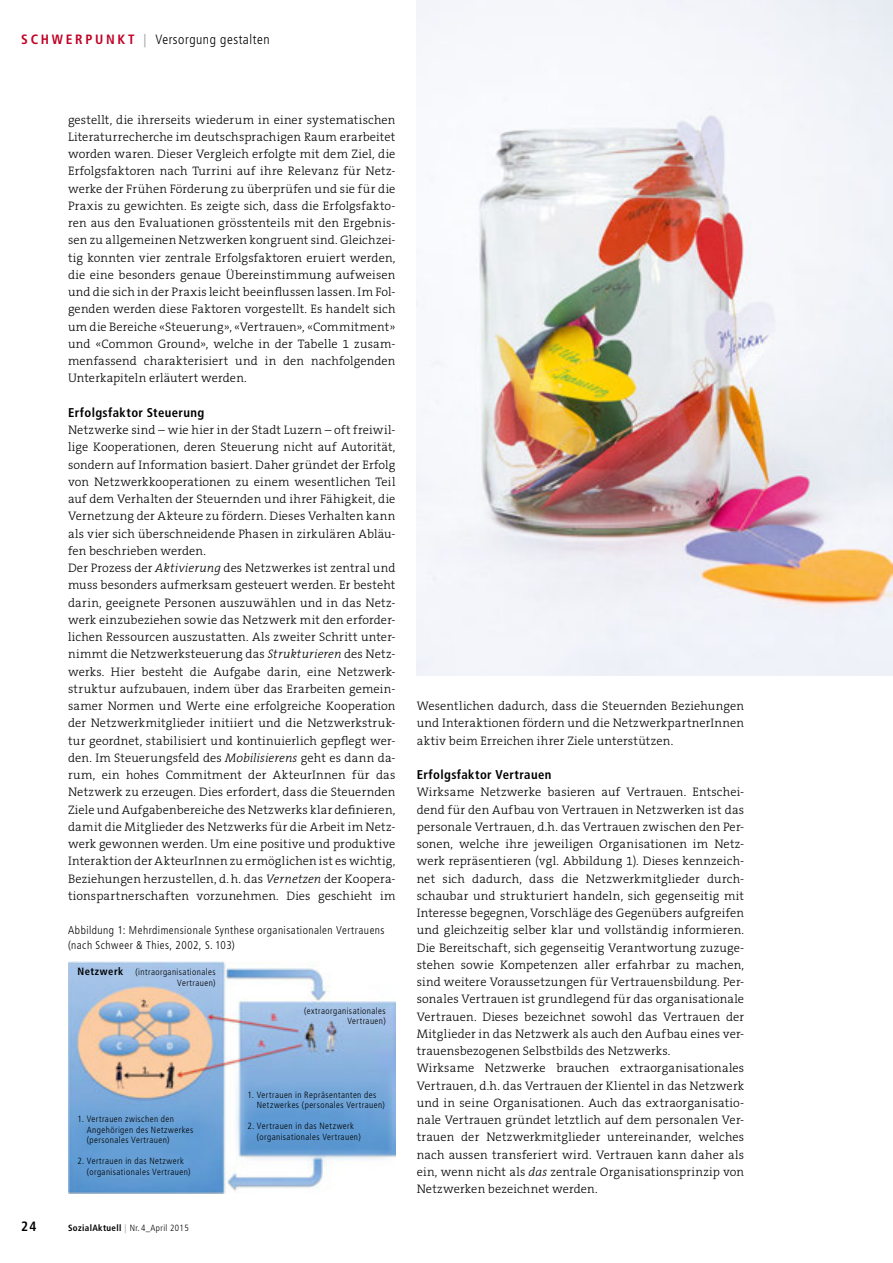
<style>
.page{position:relative;width:893px;height:1263px;background:#fff}
.page>*{position:absolute;margin:0;border:0;box-sizing:border-box;transform-origin:0 0}
.t1{font:300 condensed 13.5px "Frutiger";letter-spacing:.04em;color:#000}
.t2{font:700 condensed 13.5px "Frutiger";color:#000}
.t3{font:700 condensed 12.75px "Frutiger";letter-spacing:.03em;color:#000}
.t4{font:300 12.3px/17.2px "The Serif B3";letter-spacing:.01em;color:#000;text-align:justify}
.t5{font:300 condensed 11.25px/14.7px "Frutiger";letter-spacing:.04em;color:#000}
.t6{font:300 condensed 9px/10.5px "Frutiger";letter-spacing:.05em;color:#000}
.s1{font-weight:700;color:#c10024}
.s2{font-weight:700;color:#b1b2b3}
.s3{font-style:italic}
.s4{font-weight:700;font-size:10.5px}
.s5{font-weight:700}
</style>
<div class="page">
<img style="left:417px;top:0;width:476px;height:676px">
<img style="left:68px;top:961px;width:327px;height:232px">
<p class="t1" style="left:21px;top:32px;width:250px"><span class="s1">S C H W E R P U N K T</span> <span class="s2">|</span> Versorgung gestalten</p>
<p class="t4" style="left:68px;top:111px;width:329px">gestellt, die ihrerseits wiederum in einer systematischen Literaturrecherche im deutschsprachigen Raum erarbeitet worden waren. Dieser Vergleich erfolgte mit dem Ziel, die Erfolgsfaktoren nach Turrini auf ihre Relevanz für Netz&shy;werke der Frühen Förderung zu überprüfen und sie für die Praxis zu gewichten. Es zeigte sich, dass die Erfolgsfakto&shy;ren aus den Evaluationen grösstenteils mit den Ergebnis&shy;sen zu allgemeinen Netzwerken kongruent sind. Gleichzei&shy;tig konnten vier zentrale Erfolgsfaktoren eruiert werden, die eine besonders genaue Übereinstimmung aufweisen und die sich in der Praxis leicht beeinflussen lassen. Im Fol&shy;genden werden diese Faktoren vorgestellt. Es handelt sich um die Bereiche «Steuerung», «Vertrauen», «Commitment» und «Common Ground», welche in der Tabelle 1 zusam&shy;menfassend charakterisiert und in den nachfolgenden Unterkapiteln erläutert werden.</p>
<p class="t3" style="left:68px;top:405px;width:138px">Erfolgsfaktor Steuerung</p>
<p class="t4" style="left:68px;top:422px;width:329px;text-align:left">Netzwerke sind – wie hier in der Stadt Luzern – oft freiwil&shy;lige Kooperationen, deren Steuerung nicht auf Autorität, sondern auf Information basiert. Daher gründet der Erfolg von Netzwerkkooperationen zu einem wesentlichen Teil auf dem Verhalten der Steuernden und ihrer Fähigkeit, die Vernetzung der Akteure zu fördern. Dieses Verhalten kann als vier sich überschneidende Phasen in zirkulären Abläu&shy;fen beschrieben werden.<br>Der Prozess der <span class="s3">Aktivierung</span> des Netzwerkes ist zentral und muss besonders aufmerksam gesteuert werden. Er besteht darin, geeignete Personen auszuwählen und in das Netz&shy;werk einzubeziehen sowie das Netzwerk mit den erforder&shy;lichen Ressourcen auszustatten. Als zweiter Schritt unter&shy;nimmt die Netzwerksteuerung das <span class="s3">Strukturieren</span> des Netz&shy;werks. Hier besteht die Aufgabe darin, eine Netzwerk&shy;struktur aufzubauen, indem über das Erarbeiten gemein&shy;samer Normen und Werte eine erfolgreiche Kooperation der Netzwerkmitglieder initiiert und die Netzwerkstruk&shy;tur geordnet, stabilisiert und kontinuierlich gepflegt wer&shy;den. Im Steuerungsfeld des <span class="s3">Mobilisierens</span> geht es dann da&shy;rum, ein hohes Commitment der AkteurInnen für das Netzwerk zu erzeugen. Dies erfordert, dass die Steuernden Ziele und Aufgabenbereiche des Netzwerks klar definieren, damit die Mitglieder des Netzwerks für die Arbeit im Netz&shy;werk gewonnen werden. Um eine positive und produktive Interaktion der AkteurInnen zu ermöglichen ist es wichtig, Beziehungen herzustellen, d.h. das <span class="s3">Vernetzen</span> der Koopera&shy;tionspartnerschaften vorzunehmen. Dies geschieht im</p>
<p class="t5" style="left:68px;top:923px;width:318px">Abbildung 1: Mehrdimensionale Synthese organisationalen Vertrauens (nach Schweer &amp; Thies, 2002, S. 103)</p>
<p class="t6" style="left:77px;top:967px;width:140px;text-align:right"><span class="s4">Netzwerk</span> (intraorganisationales<br>Vertrauen)</p>
<p class="t6" style="left:87px;top:1114px;width:108px;text-indent:-9px">1. Vertrauen zwischen den<br>Angehörigen des Netzwerkes (personales Vertrauen)</p>
<p class="t6" style="left:87px;top:1156px;width:105px;text-indent:-10px">2. Vertrauen in das Netzwerk (organisationales Vertrauen)</p>
<p class="t2" style="left:21px;top:1218px;width:17px">24</p>
<p class="t6" style="left:68px;top:1222px;width:122px"><span class="s5">SozialAktuell</span> <span class="s2">|</span> Nr. 4_April 2015</p>
<p class="t6" style="left:304px;top:1005px;width:83px;text-align:right">(extraorganisationales<br>Vertrauen)</p>
<p class="t6" style="left:257px;top:1089px;width:130px;text-indent:-9px">1. Vertrauen in Repräsentanten des<br>Netzwerkes (personales Vertrauen)</p>
<p class="t6" style="left:257px;top:1121px;width:105px;text-indent:-10px">2. Vertrauen in das Netzwerk (organisationales Vertrauen)</p>
<p class="t4" style="left:417px;top:698px;width:329px">Wesentlichen dadurch, dass die Steuernden Beziehungen und Interaktionen fördern und die NetzwerkpartnerInnen aktiv beim Erreichen ihrer Ziele unterstützen.</p>
<p class="t3" style="left:417px;top:767px;width:136px">Erfolgsfaktor Vertrauen</p>
<p class="t4" style="left:417px;top:784px;width:329px;text-align:left">Wirksame Netzwerke basieren auf Vertrauen. Entschei&shy;dend für den Aufbau von Vertrauen in Netzwerken ist das personale Vertrauen, d.h. das Vertrauen zwischen den Per&shy;sonen, welche ihre jeweiligen Organisationen im Netz&shy;werk repräsentieren (vgl. Abbildung 1). Dieses kennzeich&shy;net sich dadurch, dass die Netzwerkmitglieder durch&shy;schaubar und strukturiert handeln, sich gegenseitig mit Interesse begegnen, Vorschläge des Gegenübers aufgreifen und gleichzeitig selber klar und vollständig informieren.<br>Die Bereitschaft, sich gegenseitig Verantwortung zuzuge&shy;stehen sowie Kompetenzen aller erfahrbar zu machen, sind weitere Voraussetzungen für Vertrauensbildung. Per&shy;sonales Vertrauen ist grundlegend für das organisationale Vertrauen. Dieses bezeichnet sowohl das Vertrauen der Mitglieder in das Netzwerk als auch den Aufbau eines ver&shy;trauensbezogenen Selbstbilds des Netzwerks.<br>Wirksame Netzwerke brauchen extraorganisationales Vertrauen, d.h. das Vertrauen der Klientel in das Netzwerk und in seine Organisationen. Auch das extraorganisatio&shy;nale Vertrauen gründet letztlich auf dem personalen Ver&shy;trauen der Netzwerkmitglieder untereinander, welches nach aussen transferiert wird. Vertrauen kann daher als ein, wenn nicht als <span class="s3">das</span> zentrale Organisationsprinzip von Netzwerken bezeichnet werden.</p>
</div>
